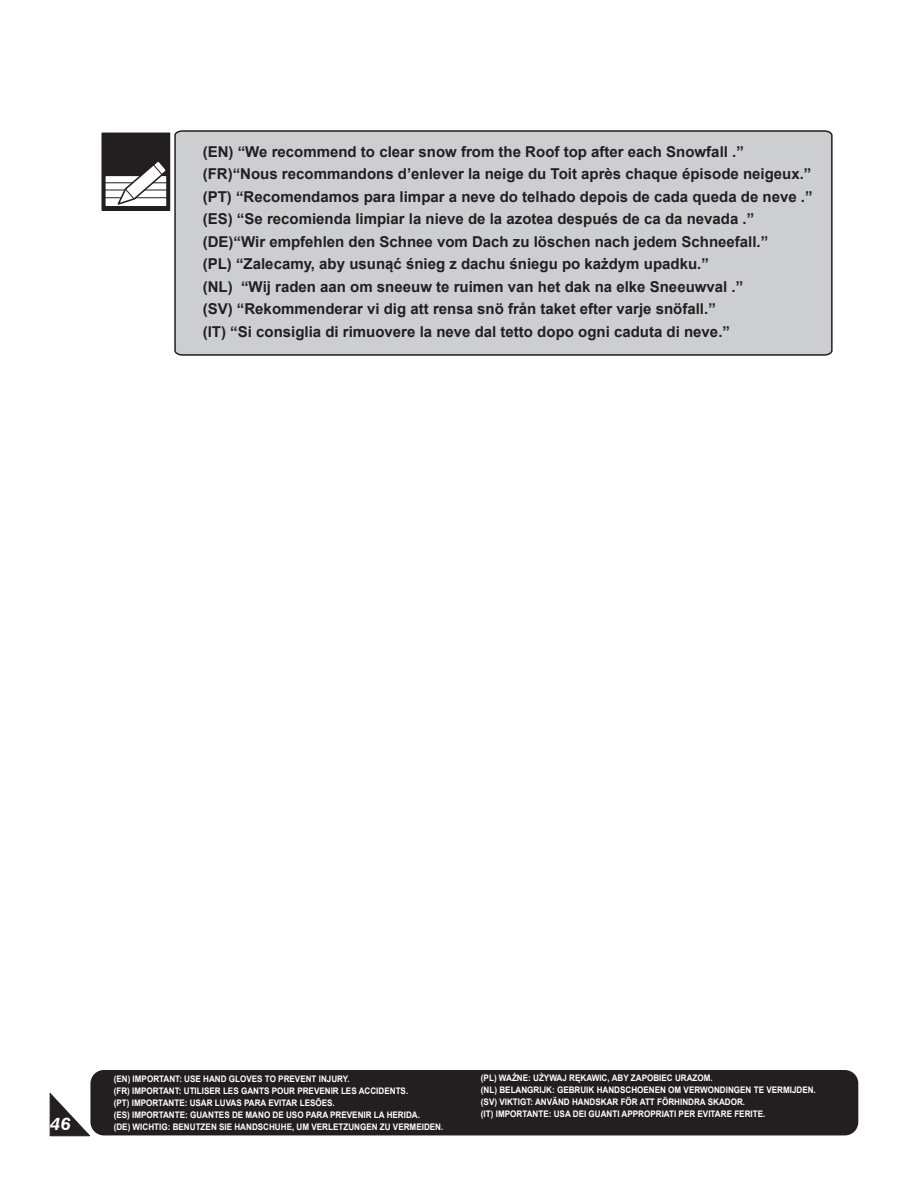
<style>
.page{position:relative;width:918px;height:1188px;background:#fff}
.page>*{position:absolute;margin:0;border:0;box-sizing:border-box;transform-origin:0 0}
.t1{font:italic 700 18px "Swiss 721 BT";color:#fff}
.t2{font:700 15px/22.5px "Arial";color:#231f20}
.t3{font:700 9px/12px "Arial";color:#fff;scale:.9 1}
</style>
<div class="page">
<div style="left:174px;top:130px;width:659px;height:226px;background:#cdced0"></div>
<svg style="left:50px;top:1093px;width:40px;height:42px"></svg>
<div style="left:90px;top:1069px;width:768px;height:66px;background:#231f20;border-radius:14px"></div>
<div style="left:102px;top:133px;width:68px;height:77px;background:#231f20"></div>
<div style="left:105px;top:176px;width:62px;height:30px;background:#fff"></div>
<hr style="left:105px;top:190px;width:63px;height:1px;background:#231f20">
<hr style="left:105px;top:197px;width:63px;height:1px;background:#231f20">
<hr style="left:105px;top:182px;width:62px;height:1px;background:#231f20">
<svg style="left:115px;top:162px;width:52px;height:44px"></svg>
<p class="t2" style="left:203px;top:141px;width:611px">(EN) “We recommend to clear snow from the Roof top after each Snowfall .” (FR)“Nous recommandons d’enlever la neige du Toit après chaque épisode neigeux.” (PT) “Recomendamos para limpar a neve do telhado depois de cada queda de neve .” (ES) “Se recomienda limpiar la nieve de la azotea después de ca da nevada .” (DE)“Wir empfehlen den Schnee vom Dach zu löschen nach jedem Schneefall.”<br>(PL) “Zalecamy, aby usunąć śnieg z dachu śniegu po każdym upadku.”<br>(NL) “Wij raden aan om sneeuw te ruimen van het dak na elke Sneeuwval .”<br>(SV) “Rekommenderar vi dig att rensa snö från taket efter varje snöfall.”<br>(IT) “Si consiglia di rimuovere la neve dal tetto dopo ogni caduta di neve.”</p>
<p class="t1" style="left:50px;top:1112px;width:22px">46</p>
<p class="t3" style="left:114px;top:1072px;width:368px">(EN) IMPORTANT: USE HAND GLOVES TO PREVENT INJURY.<br>(FR) IMPORTANT: UTILISER LES GANTS POUR PREVENIR LES ACCIDENTS.<br>(PT) IMPORTANTE: USAR LUVAS PARA EVITAR LESÕES.<br>(ES) IMPORTANTE: GUANTES DE MANO DE USO PARA PREVENIR LA HERIDA.<br>(DE) WICHTIG: BENUTZEN SIE HANDSCHUHE, UM VERLETZUNGEN ZU VERMEIDEN.</p>
<p class="t3" style="left:481px;top:1072px;width:373px">(PL) WAŻNE: UŻYWAJ RĘKAWIC, ABY ZAPOBIEC URAZOM.<br>(NL) BELANGRIJK: GEBRUIK HANDSCHOENEN OM VERWONDINGEN TE VERMIJDEN. (SV) VIKTIGT: ANVÄND HANDSKAR FÖR ATT FÖRHINDRA SKADOR.<br>(IT) IMPORTANTE: USA DEI GUANTI APPROPRIATI PER EVITARE FERITE.</p>
</div>
